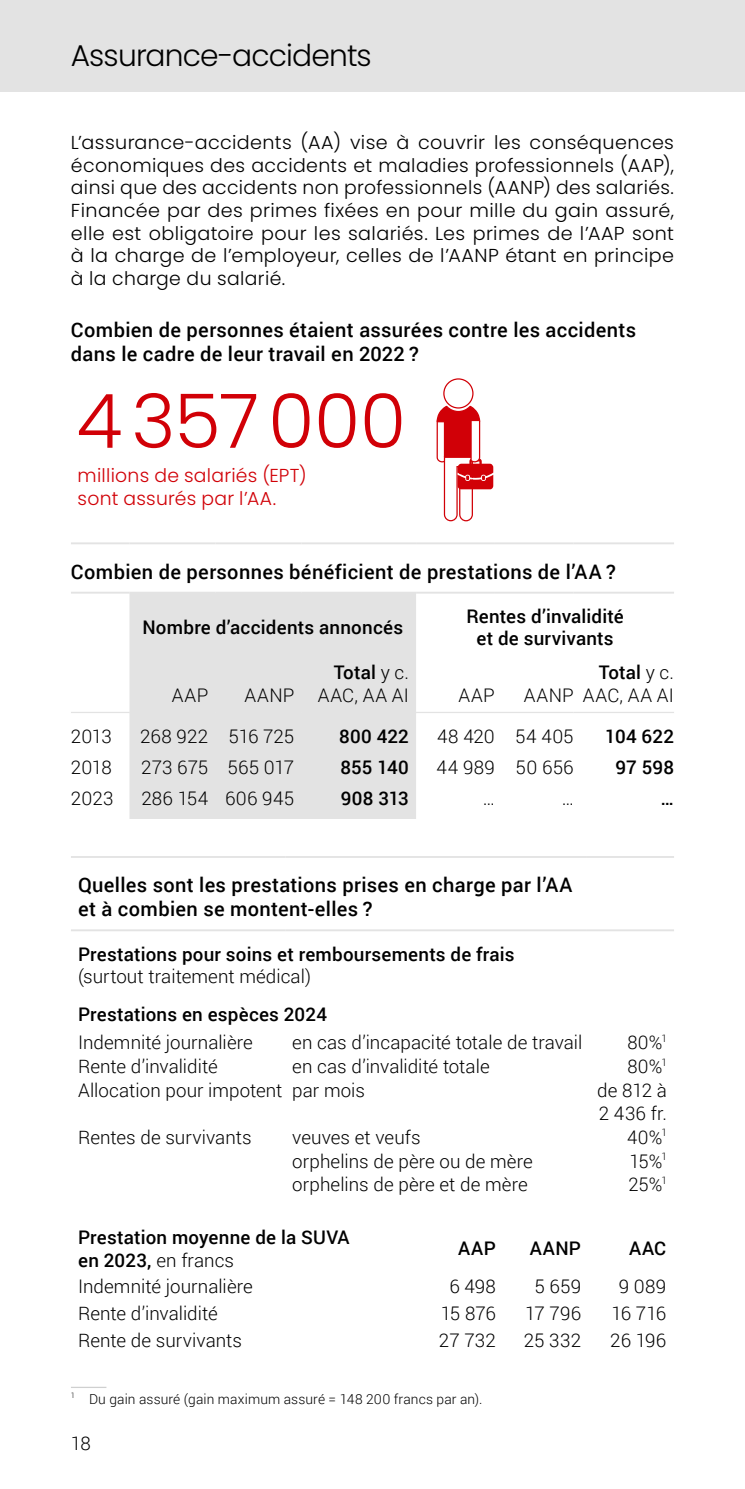
<style>
.page{position:relative;width:745px;height:1489px;background:#fff}
.page>*{position:absolute;margin:0;border:0;box-sizing:border-box;transform-origin:0 0}
.t1{font:300 75px "Poppins";letter-spacing:-.005em;color:#d10007}
.t2{font:300 30px "Poppins";letter-spacing:-.025em;color:#000}
.t3{font:500 20px/24px "Roboto";letter-spacing:.015em;color:#000}
.t4{font:300 18.75px/22.5px "Roboto";letter-spacing:.005em;color:#000;text-align:right}
.t5{font:300 18.75px/22.5px "Poppins";letter-spacing:.02em;color:#000;text-align:justify}
.t6{font:500 18.75px/22.5px "Roboto";letter-spacing:.01em;color:#000;text-align:center}
.t7{font:300 18.75px/22.5px "Poppins";letter-spacing:.015em;color:#d10007}
.t8{font:300 13.75px "Roboto";letter-spacing:.01em;color:#000}
.s1{font-weight:500}
.s2{font-weight:300}
</style>
<div class="page">
<div style="left:0;top:0;width:744px;height:92px;background:#e3e3e3"></div>
<svg style="left:436px;top:378px;width:57px;height:143px"></svg>
<div style="left:129px;top:593px;width:287px;height:226px;background:#e3e3e3"></div>
<hr style="left:71px;top:542px;width:58px;height:2px;background:#e3e3e3">
<hr style="left:129px;top:542px;width:86px;height:2px;background:#e3e3e3">
<hr style="left:215px;top:542px;width:86px;height:2px;background:#e3e3e3">
<hr style="left:301px;top:542px;width:115px;height:2px;background:#e3e3e3">
<hr style="left:416px;top:542px;width:78px;height:2px;background:#e3e3e3">
<hr style="left:494px;top:542px;width:79px;height:2px;background:#e3e3e3">
<hr style="left:573px;top:542px;width:100px;height:2px;background:#e3e3e3">
<hr style="left:71px;top:591px;width:58px;height:2px;background:#e3e3e3">
<hr style="left:129px;top:591px;width:86px;height:2px;background:#e3e3e3">
<hr style="left:215px;top:591px;width:86px;height:2px;background:#e3e3e3">
<hr style="left:301px;top:591px;width:115px;height:2px;background:#e3e3e3">
<hr style="left:416px;top:591px;width:78px;height:2px;background:#e3e3e3">
<hr style="left:494px;top:591px;width:79px;height:2px;background:#e3e3e3">
<hr style="left:573px;top:591px;width:100px;height:2px;background:#e3e3e3">
<hr style="left:71px;top:711px;width:58px;height:2px;background:#e3e3e3">
<hr style="left:129px;top:711px;width:86px;height:2px;background:#e3e3e3">
<hr style="left:215px;top:711px;width:86px;height:2px;background:#e3e3e3">
<hr style="left:301px;top:711px;width:115px;height:2px;background:#e3e3e3">
<hr style="left:416px;top:711px;width:78px;height:2px;background:#e3e3e3">
<hr style="left:494px;top:711px;width:79px;height:2px;background:#e3e3e3">
<hr style="left:573px;top:711px;width:100px;height:2px;background:#e3e3e3">
<hr style="left:71px;top:856px;width:214px;height:1px;background:#e3e3e3">
<hr style="left:285px;top:856px;width:300px;height:1px;background:#e3e3e3">
<hr style="left:585px;top:856px;width:88px;height:1px;background:#e3e3e3">
<hr style="left:71px;top:929px;width:214px;height:2px;background:#e3e3e3">
<hr style="left:285px;top:929px;width:300px;height:2px;background:#e3e3e3">
<hr style="left:585px;top:929px;width:88px;height:2px;background:#e3e3e3">
<hr style="left:71px;top:1386px;width:35px;height:1px;background:#cfd0d0">
<h2 class="t2" style="left:71px;top:38px;width:302px">Assurance-accidents</h2>
<p class="t5" style="left:71px;top:132px;width:604px">L’assurance-accidents (AA) vise à couvrir les conséquences économiques des accidents et maladies professionnels (AAP), ainsi que des accidents non professionnels (AANP) des salariés.<br>Financée par des primes fixées en pour mille du gain assuré, elle est obligatoire pour les salariés. Les primes de l’AAP sont à la charge de l’employeur, celles de l’AANP étant en principe à la charge du salarié.</p>
<p class="t3" style="left:71px;top:317px;width:566px">Combien de personnes étaient assurées contre les accidents dans le cadre de leur travail en 2022 ?</p>
<h1 class="t1" style="left:76px;top:378px;width:331px">4357000</h1>
<p class="t7" style="left:77px;top:464px;width:230px">millions de salariés (EPT) sont assurés par l’AA.</p>
<p class="t3" style="left:71px;top:558px;width:546px">Combien de personnes bénéficient de prestations de l’AA ?</p>
<p class="t6" style="left:142px;top:615px;width:262px">Nombre d’accidents annoncés</p>
<p class="t6" style="left:466px;top:604px;width:159px">Rentes d’invalidité et de -survivants</p>
<p class="t4" style="left:172px;top:683px;width:38px">AAP</p>
<p class="t4" style="left:244px;top:683px;width:51px">AANP</p>
<p class="t4" style="left:317px;top:660px;width:93px"><span class="s1">Total</span> y c.<br>AAC, AA AI</p>
<p class="t4" style="left:458px;top:683px;width:38px">AAP</p>
<p class="t4" style="left:523px;top:683px;width:51px">AANP</p>
<p class="t4" style="left:582px;top:660px;width:93px"><span class="s1">Total</span> y c.<br>AAC, AA AI</p>
<p class="t4" style="left:71px;top:724px;width:42px">2013</p>
<p class="t4" style="left:140px;top:724px;width:156px">268 922 516 725</p>
<p class="t6" style="left:339px;top:724px;width:71px">800 422</p>
<p class="t4" style="left:437px;top:724px;width:138px">48 420 54 405</p>
<p class="t6" style="left:605px;top:724px;width:70px">104 622</p>
<p class="t4" style="left:71px;top:755px;width:42px">2018</p>
<p class="t4" style="left:141px;top:755px;width:154px">273 675 565 017</p>
<p class="t6" style="left:340px;top:755px;width:70px">855 140</p>
<p class="t4" style="left:436px;top:755px;width:138px">44 989 50 656</p>
<p class="t6" style="left:615px;top:755px;width:60px">97 598</p>
<p class="t4" style="left:71px;top:786px;width:44px">2023</p>
<p class="t4" style="left:141px;top:786px;width:154px">286 154 606 945</p>
<p class="t6" style="left:341px;top:786px;width:69px">908 313</p>
<p class="t4" style="left:482px;top:786px;width:14px">…</p>
<p class="t4" style="left:561px;top:786px;width:14px">…</p>
<p class="t6" style="left:660px;top:786px;width:15px">…</p>
<p class="t3" style="left:78px;top:872px;width:495px">Quelles sont les prestations prises en charge par l’AA et à combien se montent-elles ?</p>
<p class="t6" style="left:78px;top:941px;width:438px">Prestations pour soins et remboursements de frais</p>
<p class="t4" style="left:78px;top:964px;width:234px">(surtout traitement médical)</p>
<p class="t6" style="left:78px;top:1001px;width:250px">Prestations en espèces 2024</p>
<p class="t4" style="left:78px;top:1030px;width:176px">Indemnité journalière</p>
<p class="t4" style="left:292px;top:1030px;width:291px">en cas d’incapacité totale de travail</p>
<p class="t4" style="left:627px;top:1030px;width:41px">80%<sup>1</sup></p>
<p class="t4" style="left:78px;top:1054px;width:141px">Rente d’invalidité</p>
<p class="t4" style="left:292px;top:1054px;width:199px">en cas d’invalidité totale</p>
<p class="t4" style="left:627px;top:1054px;width:41px">80%<sup>1</sup></p>
<p class="t4" style="left:78px;top:1078px;width:288px">Allocation pour impotent par mois</p>
<p class="t4" style="left:597px;top:1078px;width:71px;text-align:left">de 812 à<br>2 436 fr.</p>
<p class="t4" style="left:78px;top:1124px;width:175px">Rentes de survivants</p>
<p class="t4" style="left:292px;top:1124px;width:130px">veuves et veufs</p>
<p class="t4" style="left:626px;top:1124px;width:41px">40%<sup>1</sup></p>
<p class="t4" style="left:292px;top:1148px;width:242px">orphelins de père ou de mère</p>
<p class="t4" style="left:629px;top:1148px;width:39px">15%<sup>1</sup></p>
<p class="t4" style="left:292px;top:1172px;width:237px">orphelins de père et de mère</p>
<p class="t4" style="left:628px;top:1172px;width:40px">25%<sup>1</sup></p>
<p class="t6" style="left:78px;top:1225px;width:273px;text-align:left">Prestation moyenne de la SUVA en 2023, <span class="s2">en francs</span></p>
<p class="t6" style="left:458px;top:1236px;width:39px">AAP</p>
<p class="t6" style="left:529px;top:1236px;width:53px">AANP</p>
<p class="t6" style="left:628px;top:1236px;width:39px">AAC</p>
<p class="t4" style="left:78px;top:1274px;width:176px">Indemnité journalière</p>
<p class="t4" style="left:449px;top:1274px;width:48px">6 498</p>
<p class="t4" style="left:534px;top:1274px;width:48px">5 659</p>
<p class="t4" style="left:618px;top:1274px;width:49px">9 089</p>
<p class="t4" style="left:78px;top:1301px;width:141px">Rente d’invalidité</p>
<p class="t4" style="left:440px;top:1301px;width:57px">15 876</p>
<p class="t4" style="left:524px;top:1301px;width:57px">17 796</p>
<p class="t4" style="left:611px;top:1301px;width:56px">16 716</p>
<p class="t4" style="left:78px;top:1328px;width:165px">Rente de survivants</p>
<p class="t4" style="left:438px;top:1328px;width:58px">27 732</p>
<p class="t4" style="left:523px;top:1328px;width:59px">25 332</p>
<p class="t4" style="left:610px;top:1328px;width:57px">26 196</p>
<p class="t8" style="left:71px;top:1389px;width:413px"><sup>1</sup> Du gain assuré (gain maximum assuré = 148 200 francs par an).</p>
<p class="t4" style="left:71px;top:1431px;width:21px">18</p>
</div>
